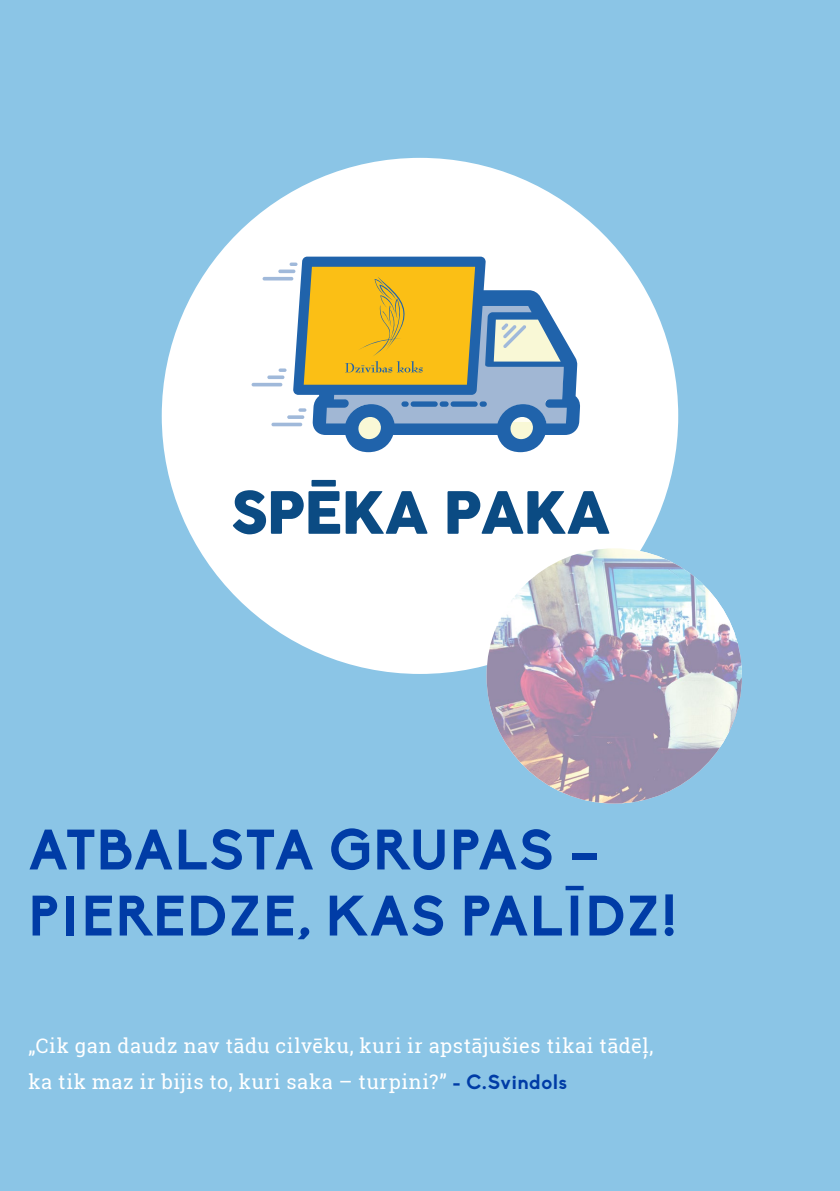
<style>
.page{position:relative;width:840px;height:1191px;background:#fff}
.page>*{position:absolute;margin:0;border:0;box-sizing:border-box;transform-origin:0 0}
.t1{font:57.4px "COCOGOOSE";letter-spacing:-.025em;color:#0b4b83}
.t2{font:700 56px/66px "Biko";letter-spacing:.02em;color:#003ca6}
.t3{font:20px/36px "Roboto Slab";letter-spacing:.03em;color:#fff}
.s1{font-family:"Biko";font-weight:700;color:#003ca6}
</style>
<div class="page">
<div style="left:0;top:0;width:839px;height:1191px;background:#8bc5e6"></div>
<div style="left:162px;top:158px;width:515px;height:516px;background:#fff;border-radius:50%"></div>
<svg style="left:312px;top:359px;width:268px;height:93px"></svg>
<hr style="left:271px;top:423px;width:31px;height:3px;background:#a0b9da;border-radius:2px">
<hr style="left:262px;top:277px;width:31px;height:3px;background:#a0b9da;border-radius:2px">
<svg style="left:267px;top:375px;width:17px;height:4px"></svg>
<hr style="left:251px;top:383px;width:31px;height:3px;background:#a0b9da;border-radius:2px">
<svg style="left:278px;top:257px;width:298px;height:167px"></svg>
<img style="left:486px;top:548px;width:255px;height:255px;border-radius:128px">
<h1 class="t1" style="left:230px;top:469px;width:381px">SPĒKA PAKA</h1>
<h2 class="t2" style="left:28px;top:817px;width:650px">ATBALSTA GRUPAS –<br>PIEREDZE, KAS PALĪDZ!</h2>
<p class="t3" style="left:28px;top:1027px;width:626px">„Cik gan daudz nav tādu cilvēku, kuri ir apstājušies tikai tādēļ, ka tik maz ir bijis to, kuri saka – turpini?” <span class="s1">- C.Svindols</span></p>
</div>
